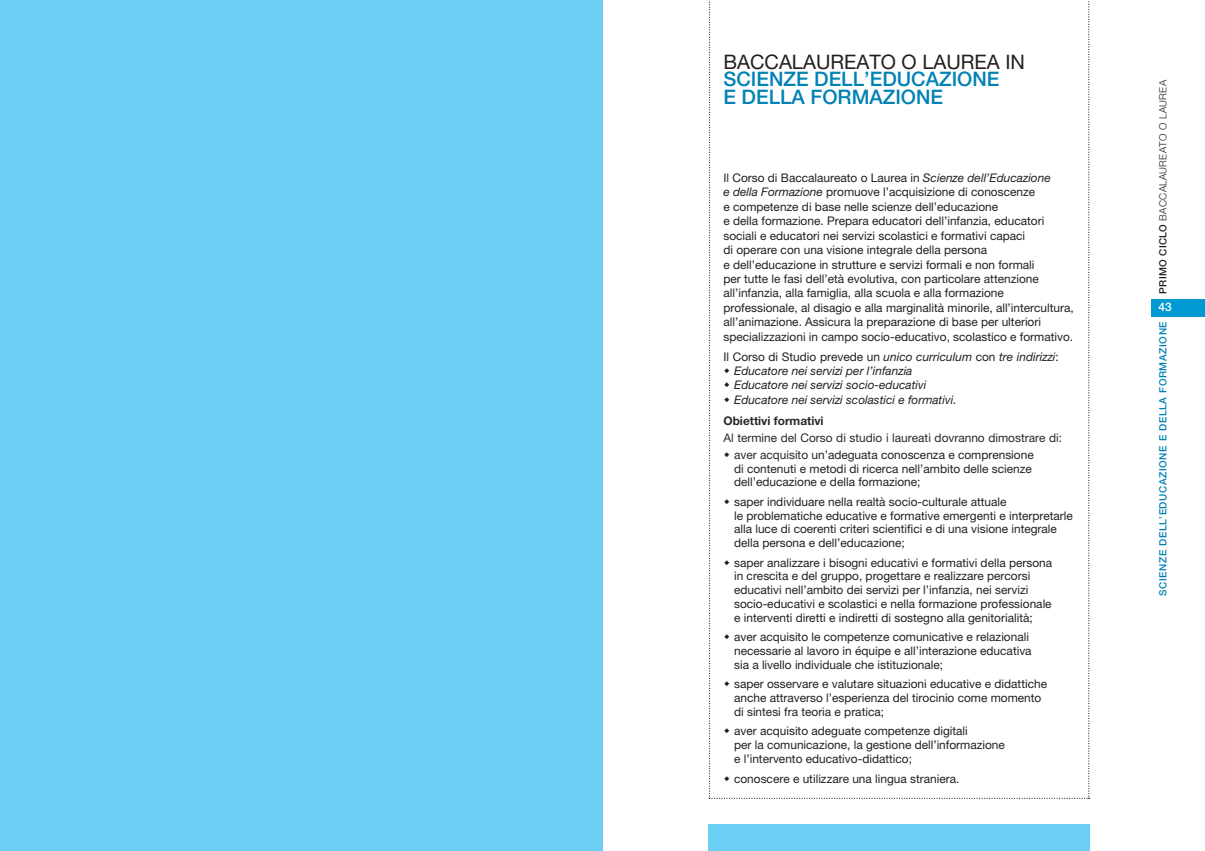
<style>
.page{position:relative;width:1205px;height:851px;background:#fff}
.page>*{position:absolute;margin:0;border:0;box-sizing:border-box;transform-origin:0 0}
.t1{font:20px/17.6px "Helvetica Neue LT Pro";color:#231f20}
.t2{font:500 20px "Helvetica Neue LT Pro";color:#0082b4}
.t3{font:11.88px/13.8px "Helvetica Neue LT Pro";color:#231f20}
.t4{font:italic 11.88px "Helvetica Neue LT Pro";color:#231f20}
.t5{font:11.88px "Helvetica Neue LT Pro";color:#2b2826}
.t6{font:700 11.88px "Helvetica Neue LT Pro";color:#2b2826}
.t7{font:500 11.88px "Helvetica Neue LT Pro";color:#fff}
.t8{font:500 10px "Helvetica Neue LT Pro";letter-spacing:.055em;color:#0082b4}
.t9{font:300 10px "Helvetica Neue LT Pro";letter-spacing:.03em;color:#231f20}
.s1{font-weight:500;color:#0082b4}
.s2{color:#2b2826}
.s3{font-style:italic}
.s4{font-weight:500}
</style>
<div class="page">
<div style="left:1151px;top:299px;width:54px;height:17px;background:#0099d1"></div>
<div style="left:709px;top:824px;width:381px;height:26px;background:#6bcff6"></div>
<div style="left:0;top:0;width:602px;height:850px;background:#6bcff6"></div>
<svg style="left:709px;top:0;width:381px;height:798px"></svg>
<p class="t1" style="left:723px;top:55px;width:303px">BACCALAUREATO O LAUREA IN<br><span class="s1">SCIENZE DELL’EDUCAZIONE</span></p>
<p class="t2" style="left:723px;top:90px;width:221px">E DELLA FORMAZIONE</p>
<p class="t3" style="left:723px;top:172px;width:329px"><span class="s2">Il</span> Corso di Baccalaureato o Laurea in <span class="s3">Scienze dell’Educazione</span></p>
<p class="t3" style="left:723px;top:186px;width:313px"><span class="s3">e della Formazione</span> promuove l’acquisizione di conoscenze</p>
<p class="t3" style="left:723px;top:201px;width:276px">e competenze di base nelle scienze dell’educazione</p>
<p class="t3" style="left:723px;top:215px;width:322px;line-height:14.4px">e della formazione. Prepara educatori dell’infanzia, educatori sociali e educatori nei servizi scolastici e formativi capaci</p>
<p class="t3" style="left:723px;top:244px;width:265px">di operare con una visione integrale della persona</p>
<p class="t3" style="left:723px;top:258px;width:312px">e dell’educazione in strutture e servizi formali e non formali</p>
<p class="t3" style="left:723px;top:273px;width:352px;line-height:14.4px">per tutte le fasi dell’età evolutiva, con particolare attenzione all’infanzia, alla famiglia, alla scuola e alla formazione professionale, al disagio e alla marginalità minorile, all’intercultura, all’animazione. Assicura la preparazione di base per ulteriori specializzazioni in campo socio-educativo, scolastico e formativo.</p>
<p class="t3" style="left:723px;top:351px;width:337px">Il Corso di Studio prevede un <span class="s3">unico curriculum</span> con <span class="s3">tre indirizzi</span>:</p>
<p class="t4" style="left:734px;top:366px;width:180px">Educatore nei servizi per l’infanzia</p>
<p class="t4" style="left:734px;top:380px;width:194px">Educatore nei servizi socio-educativi</p>
<p class="t4" style="left:734px;top:395px;width:224px">Educatore nei servizi scolastici e formativi.</p>
<p class="t6" style="left:723px;top:417px;width:102px">Obiettivi formativi</p>
<p class="t5" style="left:723px;top:433px;width:340px">Al termine del Corso di studio i laureati dovranno dimostrare di:</p>
<p class="t3" style="left:734px;top:449px;width:301px"><span class="s2">aver acquisito</span> un’adeguata conoscenza e comprensione di contenuti e metodi di ricerca nell’ambito delle scienze dell’educazione e della formazione;</p>
<p class="t3" style="left:734px;top:496px;width:340px">saper individuare nella realtà socio-culturale attuale<br>le problematiche educative e formative emergenti e interpretarle alla luce di coerenti criteri scientifici e di una visione integrale della persona e dell’educazione;</p>
<p class="t3" style="left:734px;top:556px;width:319px">saper analizzare i bisogni educativi e formativi della persona in crescita e del gruppo, progettare e realizzare percorsi educativi nell’ambito dei servizi per l’infanzia, nei servizi socio-educativi e scolastici e nella formazione professionale e interventi diretti e indiretti di sostegno alla genitorialità;</p>
<p class="t3" style="left:734px;top:631px;width:299px">aver acquisito le competenze comunicative e relazionali necessarie al lavoro in équipe e all’interazione educativa sia a livello individuale che istituzionale;</p>
<p class="t3" style="left:734px;top:678px;width:314px">saper osservare e valutare situazioni educative e didattiche anche attraverso l’esperienza del tirocinio come momento di sintesi fra teoria e pratica;</p>
<p class="t3" style="left:734px;top:725px;width:272px">aver acquisito adeguate competenze digitali<br>per la comunicazione, la gestione dell’informazione e l’intervento educativo-didattico;</p>
<p class="t3" style="left:734px;top:772px;width:227px">conoscere e utilizzare una lingua straniera.</p>
<p class="t9" style="left:1157px;top:294px;width:215px;rotate:-90deg"><span class="s4">PRIMO CICLO</span> BACCALAUREATO O LAUREA</p>
<p class="t7" style="left:1158px;top:303px;width:15px">43</p>
<p class="t8" style="left:1159px;top:596px;width:276px;rotate:-90deg">SCIENZE DELL’EDUCAZIONE E DELLA FORMAZIONE</p>
</div>
